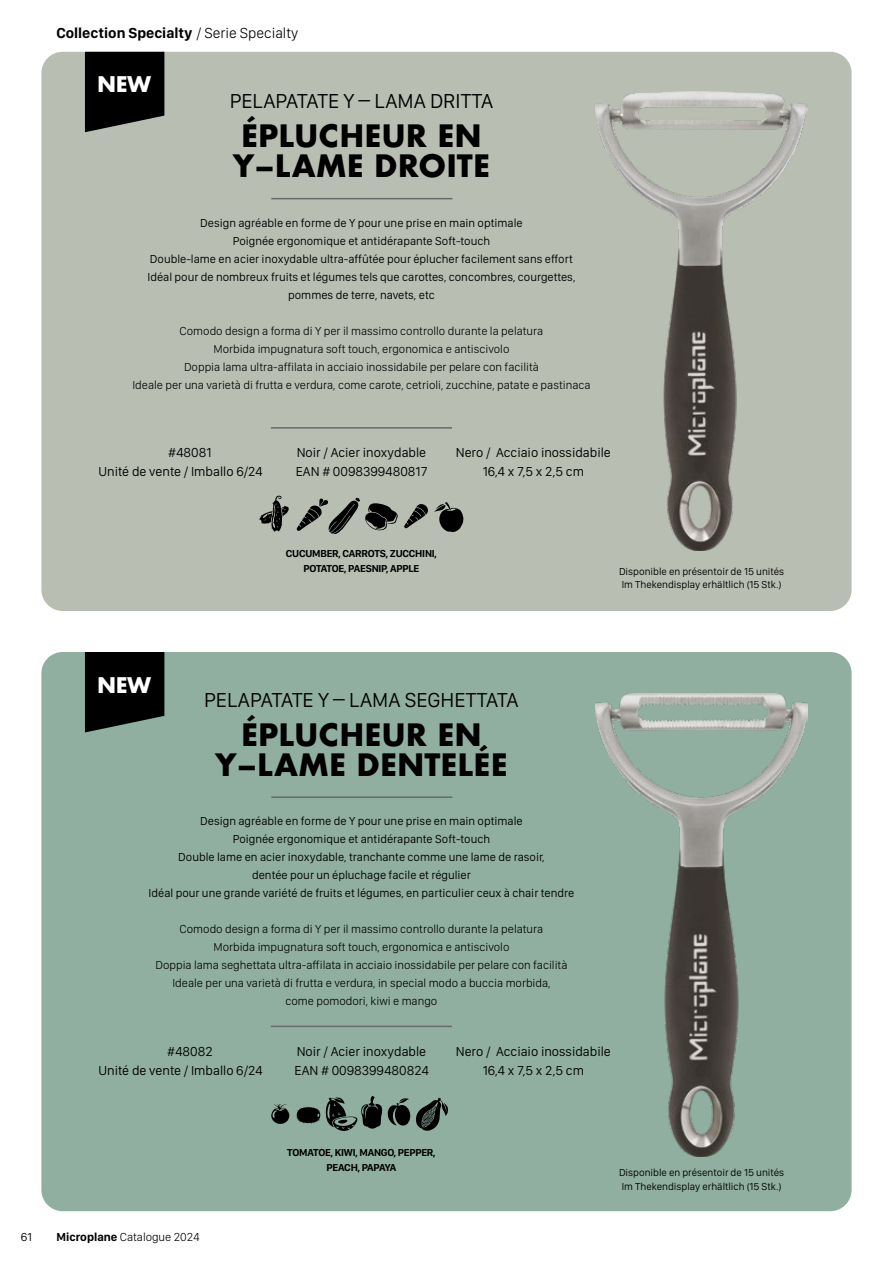
<style>
.page{position:relative;width:893px;height:1263px;background:#fff}
.page>*{position:absolute;margin:0;border:0;box-sizing:border-box;transform-origin:0 0}
.t1{font:700 30px/30px "Futura";color:#000;text-align:center}
.t2{font:21px "San Francisco Display";color:#000}
.t3{font:700 21px "Futura";letter-spacing:-.025em;color:#fff}
.t4{font:700 15px "San Francisco Display";color:#000}
.t5{font:13.5px "San Francisco Display";color:#000}
.t6{font:300 12px/18px "San Francisco Display";color:#000;text-align:center}
.t7{font:12px/18px "San Francisco Display";color:#000;text-align:center}
.t8{font:10.5px/13.5px "San Francisco Display";color:#000}
.t9{font:700 10.5px/15px "San Francisco Display";letter-spacing:-.02em;color:#000;text-align:center}
.s1{font-weight:300}
.s2{font-weight:700}
</style>
<div class="page">
<div style="left:41px;top:52px;width:811px;height:559px;background:#b9beb3;border-radius:21px"></div>
<div style="left:41px;top:652px;width:811px;height:559px;background:#90afa1;border-radius:21px"></div>
<svg style="left:85px;top:52px;width:79px;height:80px;background:#121311"></svg>
<svg style="left:85px;top:652px;width:79px;height:80px;background:#0e110f"></svg>
<hr style="left:271px;top:198px;width:181px;height:1px;background:#676b6b">
<hr style="left:271px;top:427px;width:181px;height:2px;background:#676b6b">
<hr style="left:271px;top:796px;width:181px;height:2px;background:#676b6b">
<hr style="left:271px;top:1026px;width:181px;height:1px;background:#676b6b">
<svg style="left:259px;top:496px;width:30px;height:36px"></svg>
<svg style="left:296px;top:498px;width:102px;height:36px"></svg>
<svg style="left:404px;top:504px;width:24px;height:24px"></svg>
<svg style="left:434px;top:502px;width:30px;height:30px"></svg>
<svg style="left:271px;top:1104px;width:18px;height:20px"></svg>
<svg style="left:296px;top:1096px;width:152px;height:35px"></svg>
<img style="left:595px;top:693px;width:213px;height:463px">
<img style="left:595px;top:91px;width:213px;height:460px">
<p class="t4" style="left:56px;top:23px;width:244px">Collection Specialty <span class="s1">/ Serie Specialty</span></p>
<h2 class="t3" style="left:97px;top:70px;width:56px">NEW</h2>
<h2 class="t2" style="left:230px;top:88px;width:265px">PELAPATATE Y – LAMA DRITTA</h2>
<h1 class="t1" style="left:233px;top:120px;width:259px;text-align:left">ÉPLUCHEUR EN<br>Y–LAME DROITE</h1>
<p class="t7" style="left:147px;top:213px;width:429px">Design agréable en forme de Y pour une prise en main optimale<br>Poignée ergonomique et antidérapante Soft-touch<br>Double-lame en acier inoxydable ultra-affûtée pour éplucher facilement sans effort Idéal pour de nombreux fruits et légumes tels que carottes, concombres, courgettes, pommes de terre, navets, etc</p>
<p class="t6" style="left:132px;top:321px;width:460px">Comodo design a forma di Y per il massimo controllo durante la pelatura<br>Morbida impugnatura soft touch, ergonomica e antiscivolo<br>Doppia lama ultra-affilata in acciaio inossidabile per pelare con facilità<br>Ideale per una varietà di frutta e verdura, come carote, cetrioli, zucchine, patate e pastinaca</p>
<p class="t5" style="left:168px;top:444px;width:45px">#48081</p>
<p class="t5" style="left:297px;top:444px;width:131px">Noir / Acier inoxydable</p>
<p class="t5" style="left:456px;top:444px;width:157px">Nero / Acciaio inossidabile</p>
<p class="t5" style="left:98px;top:463px;width:166px">Unité de vente / Imballo 6/24</p>
<p class="t5" style="left:296px;top:463px;width:134px">EAN # 0098399480817</p>
<p class="t5" style="left:483px;top:463px;width:103px">16,4 x 7,5 x 2,5 cm</p>
<p class="t9" style="left:286px;top:546px;width:153px">CUCUMBER, CARROTS, ZUCCHINI,<br>POTATOE, PAESNIP, APPLE</p>
<p class="t8" style="left:619px;top:564px;width:167px">Disponible en présentoir de 15 unités<br>Im Thekendisplay erhältlich (15 Stk.)</p>
<h2 class="t3" style="left:97px;top:671px;width:56px">NEW</h2>
<h2 class="t2" style="left:204px;top:686px;width:316px">PELAPATATE Y – LAMA SEGHETTATA</h2>
<h1 class="t1" style="left:215px;top:719px;width:294px">ÉPLUCHEUR EN<br>Y–LAME DENTELÉE</h1>
<p class="t7" style="left:149px;top:812px;width:427px">Design agréable en forme de Y pour une prise en main optimale<br>Poignée ergonomique et antidérapante Soft-touch<br>Double lame en acier inoxydable, tranchante comme une lame de rasoir,<br>dentée pour un épluchage facile et régulier<br>Idéal pour une grande variété de fruits et légumes, en particulier ceux à chair tendre</p>
<p class="t6" style="left:155px;top:920px;width:414px">Comodo design a forma di Y per il massimo controllo durante la pelatura<br>Morbida impugnatura soft touch, ergonomica e antiscivolo<br>Doppia lama seghettata ultra-affilata in acciaio inossidabile per pelare con facilità Ideale per una varietà di frutta e verdura, in special modo a buccia morbida,<br>come pomodori, kiwi e mango</p>
<p class="t5" style="left:167px;top:1043px;width:47px">#48082</p>
<p class="t5" style="left:297px;top:1043px;width:131px">Noir / Acier inoxydable</p>
<p class="t5" style="left:456px;top:1043px;width:157px">Nero / Acciaio inossidabile</p>
<p class="t5" style="left:98px;top:1062px;width:166px">Unité de vente / Imballo 6/24</p>
<p class="t5" style="left:295px;top:1061px;width:136px">EAN # 0098399480824</p>
<p class="t5" style="left:483px;top:1062px;width:103px">16,4 x 7,5 x 2,5 cm</p>
<p class="t7" style="left:21px;top:1228px;width:13px">61</p>
<p class="t6" style="left:57px;top:1227px;width:145px"><span class="s2">Microplane</span> Catalogue 2024</p>
<p class="t9" style="left:287px;top:1145px;width:150px">TOMATOE, KIWI, MANGO, PEPPER,<br>PEACH, PAPAYA</p>
<p class="t8" style="left:619px;top:1165px;width:167px">Disponible en présentoir de 15 unités<br>Im Thekendisplay erhältlich (15 Stk.)</p>
</div>
